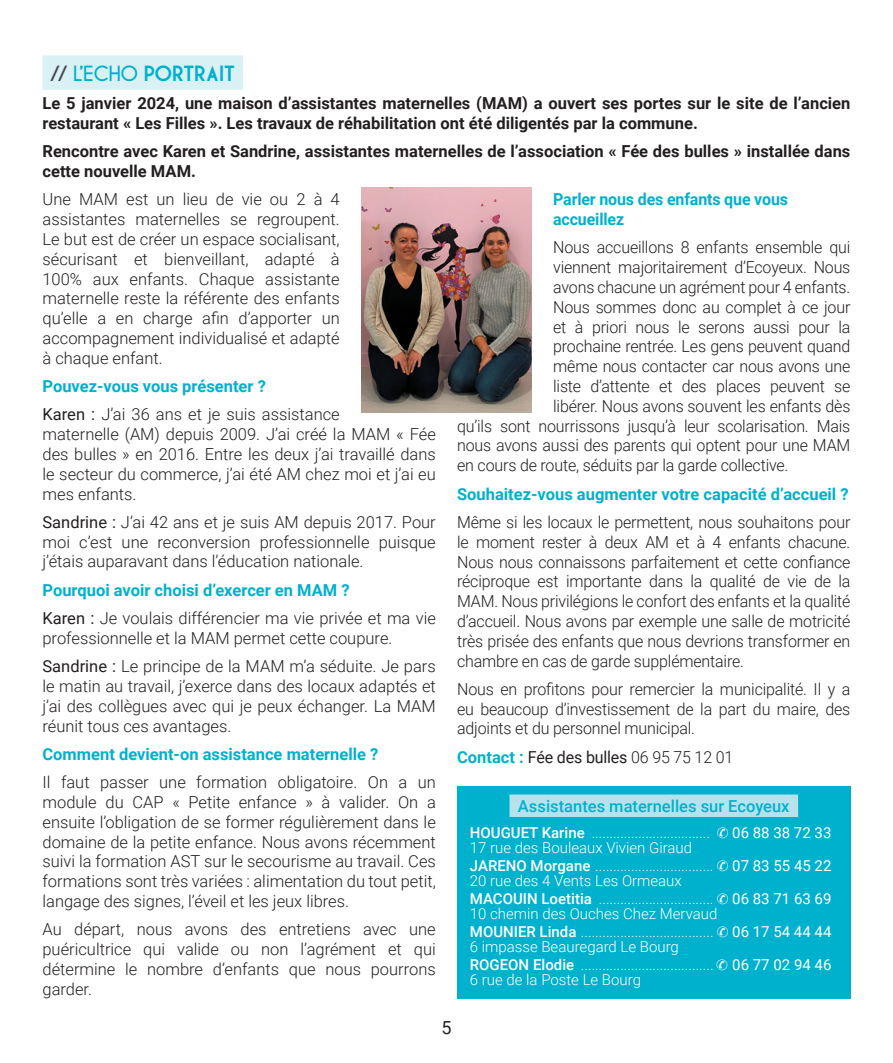
<style>
.page{position:relative;width:893px;height:1063px;background:#fff}
.page>*{position:absolute;margin:0;border:0;box-sizing:border-box;transform-origin:0 0}
.t1{font:700 22.5px "Champagne&Limousines Thick";color:#00b1cd}
.t2{font:18px "Roboto";color:#231f20}
.t3{font:300 16.5px/19.8px "Roboto";letter-spacing:-.01em;color:#231f20;text-align:justify}
.t4{font:700 16.5px/19.8px "Roboto";color:#231f20}
.t5{font:700 16.5px/19.8px "Roboto";color:#00b1cd}
.t6{font:500 16.5px "Roboto";color:#00b1cd}
.t7{font:16.5px "Roboto";letter-spacing:-.01em;color:#231f20}
.t8{font:300 15px/15px "Roboto";color:#fff}
.s1{font-weight:400;color:#484350}
.s2{font-weight:400}
.s3{font-weight:700;color:#00b1cd}
.s4{font-weight:300}
.s5{font-weight:500}
</style>
<div class="page">
<div style="left:43px;top:55px;width:200px;height:35px;background:#d9f0f5"></div>
<img style="left:361px;top:188px;width:171px;height:225px">
<div style="left:457px;top:786px;width:393px;height:213px;background:#00b1cd"></div>
<div style="left:509px;top:795px;width:289px;height:22px;background:#b5e2ed"></div>
<h1 class="t1" style="left:51px;top:60px;width:185px"><span class="s1">//</span> <span class="s2">L’ECHO</span> PORTRAIT</h1>
<p class="t4" style="left:43px;top:93px;width:809px">Le 5 janvier 2024, une maison d’assistantes maternelles (MAM) a ouvert ses portes sur le site de l’ancien restaurant « Les Filles ». Les travaux de réhabilitation ont été diligentés par la commune.</p>
<p class="t4" style="left:43px;top:141px;width:809px">Rencontre avec Karen et Sandrine, assistantes maternelles de l’association « Fée des bulles » installée dans cette nouvelle MAM.</p>
<p class="t3" style="left:43px;top:189px;width:299px">Une MAM est un lieu de vie ou 2 à 4 assistantes maternelles se regroupent.<br>Le but est de créer un espace socialisant, sécurisant et bienveillant, adapté à 100% aux enfants. Chaque assistante maternelle reste la référente des enfants qu’elle a en charge afin d’apporter un accompagnement individualisé et adapté à chaque enfant.</p>
<p class="t3" style="left:43px;top:371px;width:299px;line-height:28.3px"><span class="s3">Pouvez-vous vous présenter ?<br></span><span class="s2">Karen :</span> J’ai 36 ans et je suis assistance</p>
<p class="t3" style="left:43px;top:424px;width:395px">maternelle (AM) depuis 2009. J’ai créé la MAM « Fée des bulles » en 2016. Entre les deux j’ai travaillé dans le secteur du commerce, j’ai été AM chez moi et j’ai eu mes enfants.</p>
<p class="t3" style="left:43px;top:511px;width:395px"><span class="s2">Sandrine :</span> J’ai 42 ans et je suis AM depuis 2017. Pour moi c’est une reconversion professionnelle puisque j’étais auparavant dans l’éducation nationale.</p>
<p class="t3" style="left:43px;top:575px;width:395px;line-height:28.3px"><span class="s3">Pourquoi avoir choisi d’exercer en MAM ?<br></span><span class="s2">Karen :</span> Je voulais différencier ma vie privée et ma vie</p>
<p class="t3" style="left:43px;top:623px;width:395px;line-height:28.3px">professionnelle et la MAM permet cette coupure.<br><span class="s2">Sandrine :</span> Le principe de la MAM m’a séduite. Je pars</p>
<p class="t3" style="left:43px;top:676px;width:395px">le matin au travail, j’exerce dans des locaux adaptés et j’ai des collègues avec qui je peux échanger. La MAM réunit tous ces avantages.</p>
<p class="t5" style="left:43px;top:743px;width:337px">Comment devient-on assistance maternelle ?</p>
<p class="t3" style="left:43px;top:772px;width:395px">Il faut passer une formation obligatoire. On a un module du CAP « Petite enfance » à valider. On a ensuite l’obligation de se former régulièrement dans le domaine de la petite enfance. Nous avons récemment suivi la formation AST sur le secourisme au travail. Ces formations sont très variées : alimentation du tout petit, langage des signes, l’éveil et les jeux libres.</p>
<p class="t3" style="left:43px;top:919px;width:395px">Au départ, nous avons des entretiens avec une puéricultrice qui valide ou non l’agrément et qui détermine le nombre d’enfants que nous pourrons garder.</p>
<p class="t5" style="left:553px;top:189px;width:236px">Parler nous des enfants que vous accueillez</p>
<p class="t3" style="left:553px;top:237px;width:299px">Nous accueillons 8 enfants ensemble qui</p>
<p class="t3" style="left:553px;top:257px;width:299px">viennent majoritairement d’Ecoyeux. Nous</p>
<p class="t3" style="left:553px;top:277px;width:299px">avons chacune un agrément pour 4 enfants.</p>
<p class="t3" style="left:553px;top:297px;width:299px">Nous sommes donc au complet à ce jour</p>
<p class="t3" style="left:553px;top:316px;width:299px">et à priori nous le serons aussi pour la</p>
<p class="t3" style="left:553px;top:336px;width:299px">prochaine rentrée. Les gens peuvent quand</p>
<p class="t3" style="left:553px;top:356px;width:299px">même nous contacter car nous avons une</p>
<p class="t3" style="left:553px;top:376px;width:299px">liste d’attente et des places peuvent se</p>
<p class="t3" style="left:553px;top:396px;width:299px">libérer. Nous avons souvent les enfants dès</p>
<p class="t3" style="left:457px;top:415px;width:395px">qu’ils sont nourrissons jusqu’à leur scolarisation. Mais</p>
<p class="t3" style="left:457px;top:435px;width:395px">nous avons aussi des parents qui optent pour une MAM</p>
<p class="t3" style="left:457px;top:455px;width:333px">en cours de route, séduits par la garde collective.</p>
<p class="t5" style="left:457px;top:483px;width:393px">Souhaitez-vous augmenter votre capacité d’accueil ?</p>
<p class="t3" style="left:457px;top:512px;width:395px">Même si les locaux le permettent, nous souhaitons pour le moment rester à deux AM et à 4 enfants chacune.<br>Nous nous connaissons parfaitement et cette confiance réciproque est importante dans la qualité de vie de la MAM. Nous privilégions le confort des enfants et la qualité d’accueil. Nous avons par exemple une salle de motricité très prisée des enfants que nous devrions transformer en chambre en cas de garde supplémentaire.</p>
<p class="t3" style="left:457px;top:678px;width:395px">Nous en profitons pour remercier la municipalité. Il y a eu beaucoup d’investissement de la part du maire, des adjoints et du personnel municipal.</p>
<p class="t7" style="left:457px;top:745px;width:278px"><span class="s3">Contact :</span> Fée des bulles <span class="s4">06 95 75 12 01</span></p>
<p class="t6" style="left:518px;top:794px;width:273px">Assistantes maternelles sur Ecoyeux</p>
<p class="t8" style="left:470px;top:825px;width:363px"><span class="s5">HOUGUET Karine</span> ................................. ✆ <span class="s2">06 88 38 72 33<br></span>17 rue des Bouleaux Vivien Giraud</p>
<p class="t8" style="left:470px;top:858px;width:363px"><span class="s5">JARENO Morgane</span> ................................. ✆ <span class="s2">07 83 55 45 22<br></span>20 rue des 4 Vents Les Ormeaux</p>
<p class="t8" style="left:470px;top:891px;width:363px"><span class="s5">MACOUIN Loetitia</span> ................................ ✆ <span class="s2">06 83 71 63 69<br></span>10 chemin des Ouches Chez Mervaud</p>
<p class="t8" style="left:470px;top:924px;width:363px"><span class="s5">MOUNIER Linda</span> ..................................... ✆ <span class="s2">06 17 54 44 44<br></span>6 impasse Beauregard Le Bourg</p>
<p class="t8" style="left:470px;top:957px;width:363px"><span class="s5">ROGEON Elodie</span> ..................................... ✆ <span class="s2">06 77 02 94 46<br></span>6 rue de la Poste Le Bourg</p>
<p class="t2" style="left:441px;top:1015px;width:12px">5</p>
</div>
